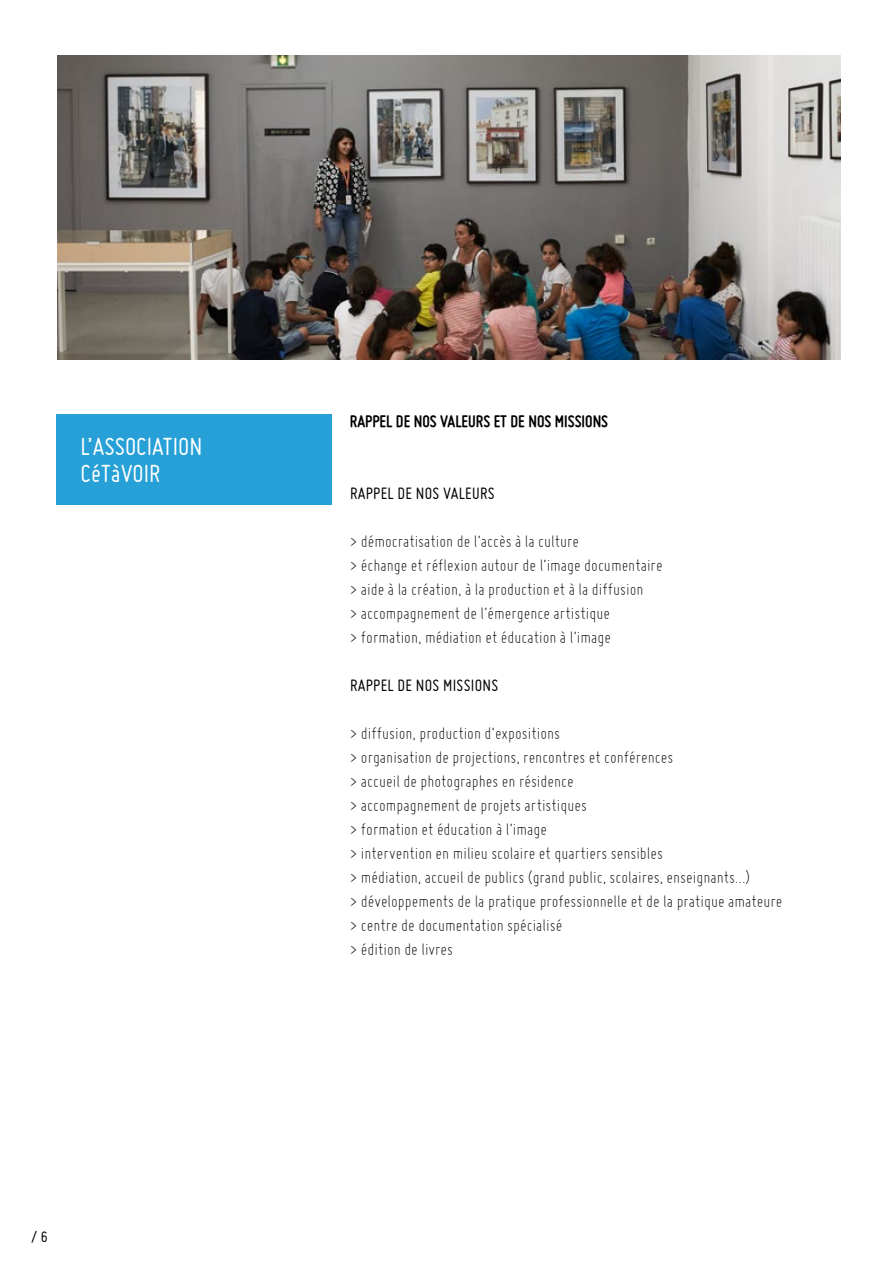
<style>
.page{position:relative;width:893px;height:1263px;background:#fff}
.page>*{position:absolute;margin:0;border:0;box-sizing:border-box;transform-origin:0 0}
.t1{font:27px/27px "Miso";color:#fff}
.t2{font:300 18px/24px "Miso";color:#000}
.t3{font:18px "Miso";letter-spacing:.015em;color:#000}
.t4{font:700 18px "Miso";color:#000}
.t5{font:16.5px "Miso";color:#000}
</style>
<div class="page">
<div style="left:57px;top:415px;width:275px;height:90px;background:#26a0d6"></div>
<img style="left:58px;top:55px;width:782px;height:304px">
<h1 class="t1" style="left:81px;top:433px;width:123px">L’ASSOCIATION<br>CéTàVOIR</h1>
<p class="t5" style="left:31px;top:1227px;width:18px">/ 6</p>
<p class="t4" style="left:350px;top:411px;width:260px">RAPPEL DE NOS VALEURS ET DE NOS MISSIONS</p>
<p class="t3" style="left:350px;top:483px;width:146px">RAPPEL DE NOS VALEURS</p>
<p class="t2" style="left:350px;top:529px;width:314px">&gt; démocratisation de l’accès à la culture<br>&gt; échange et réflexion autour de l’image documentaire &gt; aide à la création, à la production et à la diffusion<br>&gt; accompagnement de l’émergence artistique<br>&gt; formation, médiation et éducation à l’image</p>
<p class="t3" style="left:350px;top:675px;width:150px">RAPPEL DE NOS MISSIONS</p>
<p class="t2" style="left:350px;top:721px;width:434px">&gt; diffusion, production d’expositions<br>&gt; organisation de projections, rencontres et conférences<br>&gt; accueil de photographes en résidence<br>&gt; accompagnement de projets artistiques<br>&gt; formation et éducation à l’image<br>&gt; intervention en milieu scolaire et quartiers sensibles<br>&gt; médiation, accueil de publics (grand public, scolaires, enseignants…)<br>&gt; développements de la pratique professionnelle et de la pratique amateure &gt; centre de documentation spécialisé<br>&gt; édition de livres</p>
</div>
